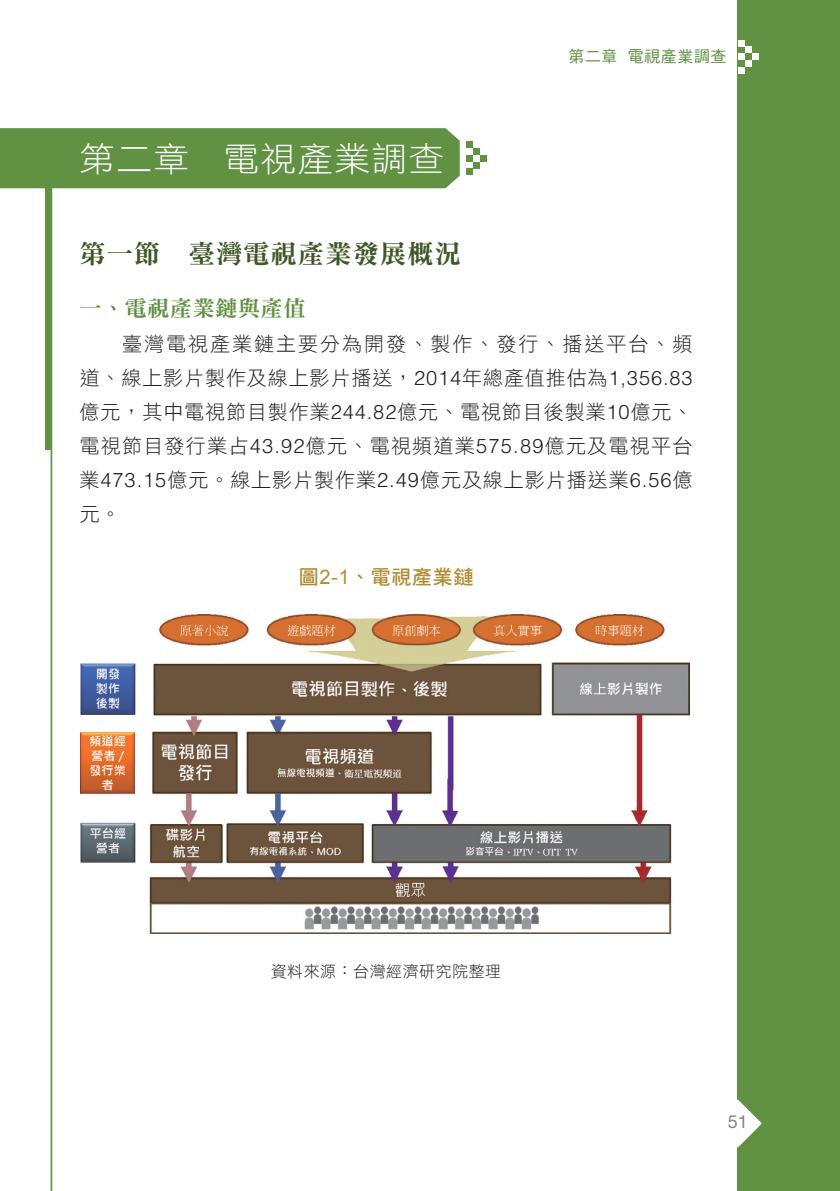
<style>
.page{position:relative;width:840px;height:1191px;background:#fff}
.page>*{position:absolute;margin:0;border:0;box-sizing:border-box;transform-origin:0 0}
.t1{font:34px "DF Hei Std W3";letter-spacing:.035em;color:#fff;scale:1.05 1}
.t2{font:26px "DF Ming Std W9";letter-spacing:.05em;color:#3f5826}
.t3{font:22px "DF Ming Std W9";letter-spacing:.03em;color:#619143}
.t4{font:20px/34px "DF Hei Std W3";letter-spacing:.05em;color:#231f20;text-align:justify}
.t5{font:20px "DF Hei Std W7";letter-spacing:.03em;color:#b18c34}
.t6{font:18px "Helvetica Neue";color:#808285}
.t7{font:16px "DF Hei Std W3";letter-spacing:.03em;color:#231f20}
.t8{font:16px "DF Hei Std W5";letter-spacing:.03em;color:#619143}
.s1{font-family:"Helvetica";font-weight:300}
.s2{font-family:"Arial"}
</style>
<div class="page">
<div style="left:737px;top:0;width:102px;height:1191px;background:#619143"></div>
<svg style="left:737px;top:1099px;width:24px;height:48px"></svg>
<div style="left:737px;top:40px;width:7px;height:7px;background:#fff"></div>
<div style="left:737px;top:53px;width:7px;height:7px;background:#fff"></div>
<div style="left:737px;top:67px;width:7px;height:7px;background:#fff"></div>
<div style="left:744px;top:47px;width:7px;height:6px;background:#fff"></div>
<div style="left:744px;top:60px;width:7px;height:7px;background:#fff"></div>
<div style="left:751px;top:53px;width:7px;height:7px;background:#fff"></div>
<div style="left:0;top:128px;width:459px;height:60px;background:#619143"></div>
<hr style="left:51px;top:131px;width:1px;height:1060px;background:#619143">
<div style="left:45px;top:188px;width:6px;height:262px;background:#619143"></div>
<img style="left:81px;top:614px;width:608px;height:319px">
<div style="left:465px;top:141px;width:7px;height:7px;background:#619143"></div>
<div style="left:465px;top:155px;width:7px;height:7px;background:#619143"></div>
<div style="left:465px;top:168px;width:7px;height:7px;background:#619143"></div>
<div style="left:472px;top:148px;width:7px;height:7px;background:#619143"></div>
<div style="left:472px;top:162px;width:7px;height:6px;background:#619143"></div>
<div style="left:479px;top:155px;width:7px;height:7px;background:#619143"></div>
<h1 class="t1" style="left:79px;top:140px;width:349px">第二章 電視產業調查</h1>
<p class="t8" style="left:568px;top:48px;width:159px">第二章 電視產業調查</p>
<h2 class="t2" style="left:79px;top:239px;width:382px">第一節 臺灣電視產業發展概況</h2>
<p class="t3" style="left:79px;top:296px;width:227px">一、電視產業鏈與產值</p>
<p class="t4" style="left:79px;top:327px;width:614px;text-indent:43px">臺灣電視產業鏈主要分為開發、製作、發行、播送平台、頻道、線上影片製作及線上影片播送，<span class="s1">2014</span>年總產值推估為<span class="s1">1,356.83</span>億元，其中電視節目製作業<span class="s1">244.82</span>億元、電視節目後製業<span class="s1">10</span>億元、電視節目發行業占<span class="s1">43.92</span>億元、電視頻道業<span class="s1">575.89</span>億元及電視平台業<span class="s1">473.15</span>億元。線上影片製作業<span class="s1">2.49</span>億元及線上影片播送業<span class="s1">6.56</span>億元。</p>
<p class="t5" style="left:299px;top:565px;width:176px">圖<span class="s2">2-1</span>、電視產業鏈</p>
<p class="t7" style="left:270px;top:962px;width:232px">資料來源：台灣經濟研究院整理</p>
<p class="t6" style="left:727px;top:1111px;width:22px">51</p>
</div>
